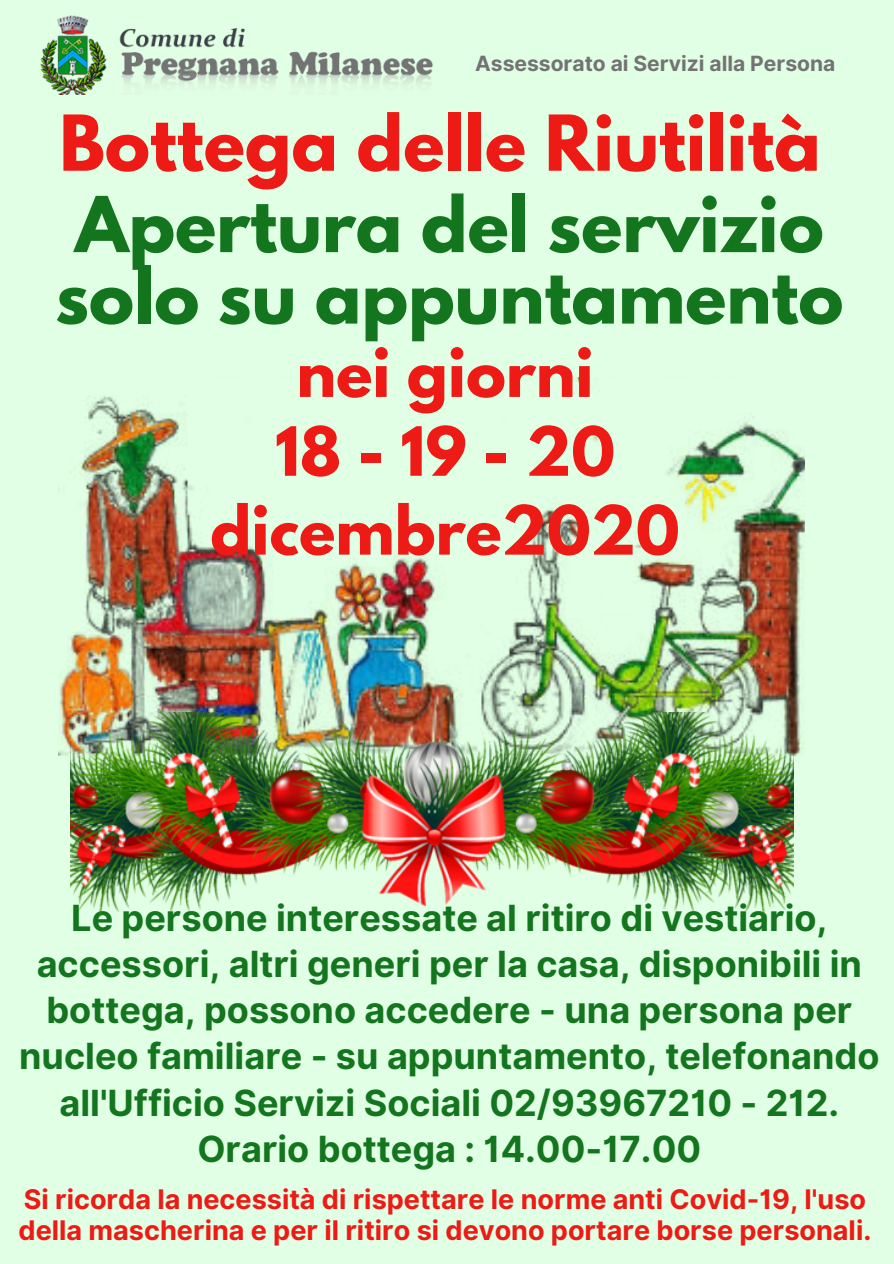
<style>
.page{position:relative;width:894px;height:1264px;background:#fff}
.page>*{position:absolute;margin:0;border:0;box-sizing:border-box;transform-origin:0 0}
.t1{font:700 68.1px/71.4px "League Spartan";color:#13751e}
.t2{font:700 68.1px "League Spartan";color:#ed1a15}
.t3{font:700 60px/78.8px "League Spartan";color:#ed1a15;text-align:center}
.t4{font:700 36px/46.2px "Inter";color:#13751e;text-align:center}
.t5{font:700 27px/30.5px "Inter";color:#ed1a15}
.t6{font:700 21px "Inter";color:#737373}
</style>
<div class="page">
<div style="left:0;top:0;width:893px;height:1263px;background:#e1ffe4"></div>
<img style="left:40px;top:15px;width:392px;height:80px">
<img style="left:59px;top:377px;width:745px;height:381px">
<img style="left:70px;top:712px;width:723px;height:205px">
<p class="t6" style="left:475px;top:51px;width:361px">Assessorato ai Servizi alla Persona</p>
<p class="t2" style="left:59px;top:109px;width:762px">Bottega delle Riutilità</p>
<p class="t1" style="left:55px;top:198px;width:789px">Apertura del servizio solo su appuntamento</p>
<p class="t3" style="left:296px;top:341px;width:298px">nei giorni</p>
<p class="t3" style="left:210px;top:420px;width:470px">18-19-20 dicembre2020</p>
<p class="t4" style="left:19px;top:894px;width:861px">Le persone interessate al ritiro di vestiario, accessori, altri generi per la casa, disponibili in bottega, possono accedere - una persona per nucleo familiare - su appuntamento, telefonando all'Ufficio Servizi Sociali 02/93967210 - 212.</p>
<p class="t4" style="left:197px;top:1125px;width:505px">Orario bottega : 14.00-17.00</p>
<p class="t5" style="left:19px;top:1184px;width:854px">Si ricorda la necessità di rispettare le norme anti Covid-19, l'uso della mascherina e per il ritiro si devono portare borse personali.</p>
</div>
